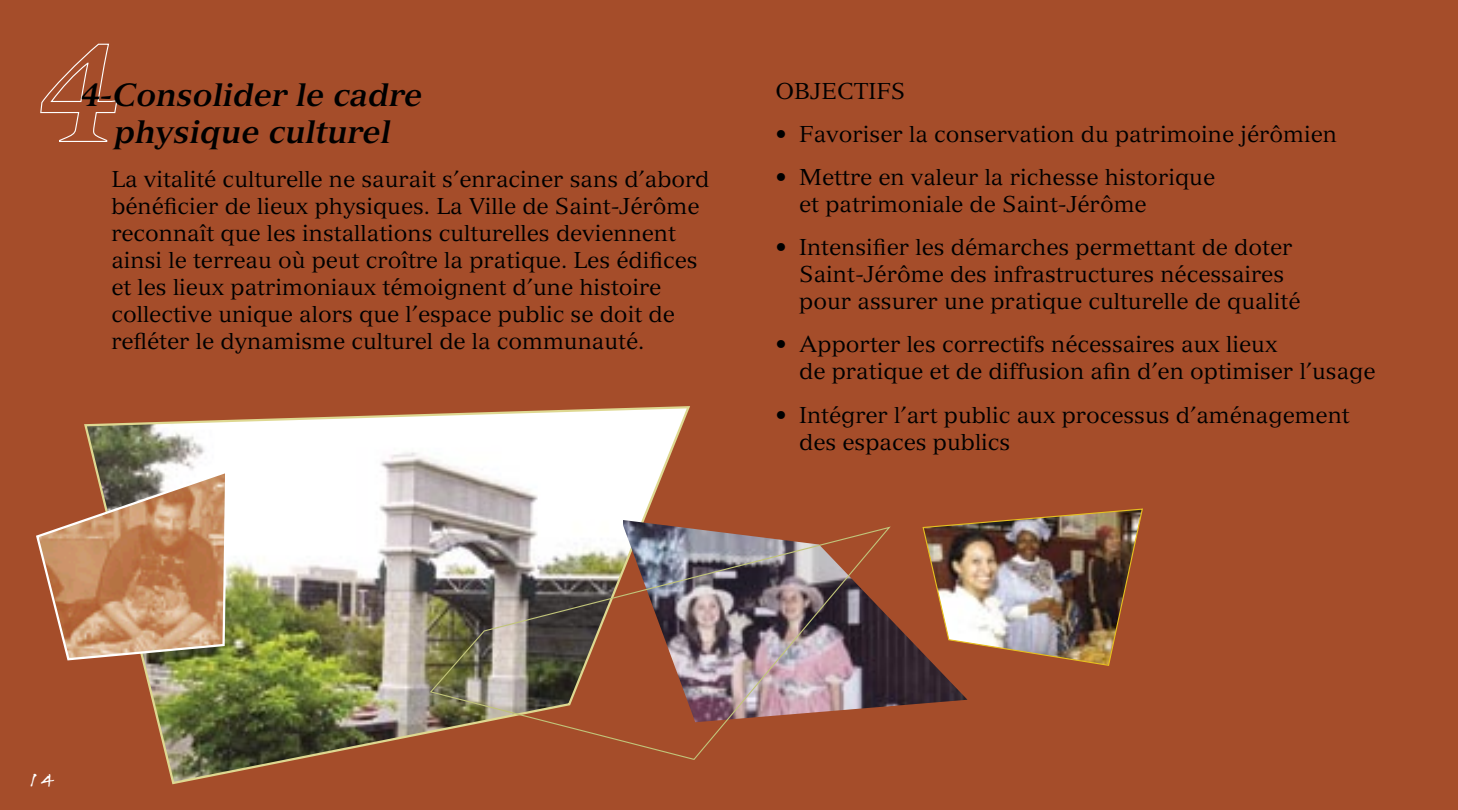
<style>
.page{position:relative;width:1458px;height:810px;background:#a54d2a}
.page>*{position:absolute;margin:0;border:0;box-sizing:border-box;transform-origin:0 0}
.Sous-titre_14pt{font:italic 700 31.5px/37.8px "Versailles";color:#000;text-align:center}
.Texte_10_pt{font:22.5px/27px "Versailles";color:#000}
.t1{font:20.25px "Treefrog";color:#fff}
</style>
<div class="page">
<img style="left:84px;top:406px;width:606px;height:379px">
<img style="left:623px;top:520px;width:344px;height:186px">
<svg style="left:36px;top:469px;width:192px;height:193px"></svg>
<img style="left:429px;top:526px;width:463px;height:235px">
<img style="left:922px;top:508px;width:221px;height:159px">
<svg style="left:40px;top:43px;width:78px;height:99px"></svg>
<p class="Sous-titre_14pt" style="left:81px;top:75px;width:343px">4-Consolider le cadre physique culturel</p>
<p class="Texte_10_pt" style="left:111px;top:165px;width:600px">La vitalité culturelle ne saurait s’enraciner sans d’abord bénéficier de lieux physiques. La Ville de Saint-Jérôme reconnaît que les installations culturelles deviennent ainsi le terreau où peut croître la pratique. Les édifices et les lieux patrimoniaux témoignent d’une histoire collective unique alors que l’espace public se doit de refléter le dynamisme culturel de la communauté.</p>
<p class="Texte_10_pt" style="left:776px;top:77px;width:131px">OBJECTIFS</p>
<p class="Texte_10_pt" style="left:776px;top:120px;width:563px">• Favoriser la conservation du patrimoine jérômien</p>
<p class="Texte_10_pt" style="left:799px;top:163px;width:417px;text-indent:-24px">• Mettre en valeur la richesse historique et patrimoniale de Saint-Jérôme</p>
<p class="Texte_10_pt" style="left:799px;top:234px;width:503px;text-indent:-24px">• Intensifier les démarches permettant de doter<br>Saint-Jérôme des infrastructures nécessaires pour assurer une pratique culturelle de qualité</p>
<p class="Texte_10_pt" style="left:799px;top:331px;width:578px;text-indent:-24px">• Apporter les correctifs nécessaires aux lieux<br>de pratique et de diffusion afin d’en optimiser l’usage</p>
<p class="Texte_10_pt" style="left:799px;top:401px;width:552px;text-indent:-24px">• Intégrer l’art public aux processus d’aménagement des espaces publics</p>
<p class="t1" style="left:26px;top:771px;width:31px">14</p>
</div>
